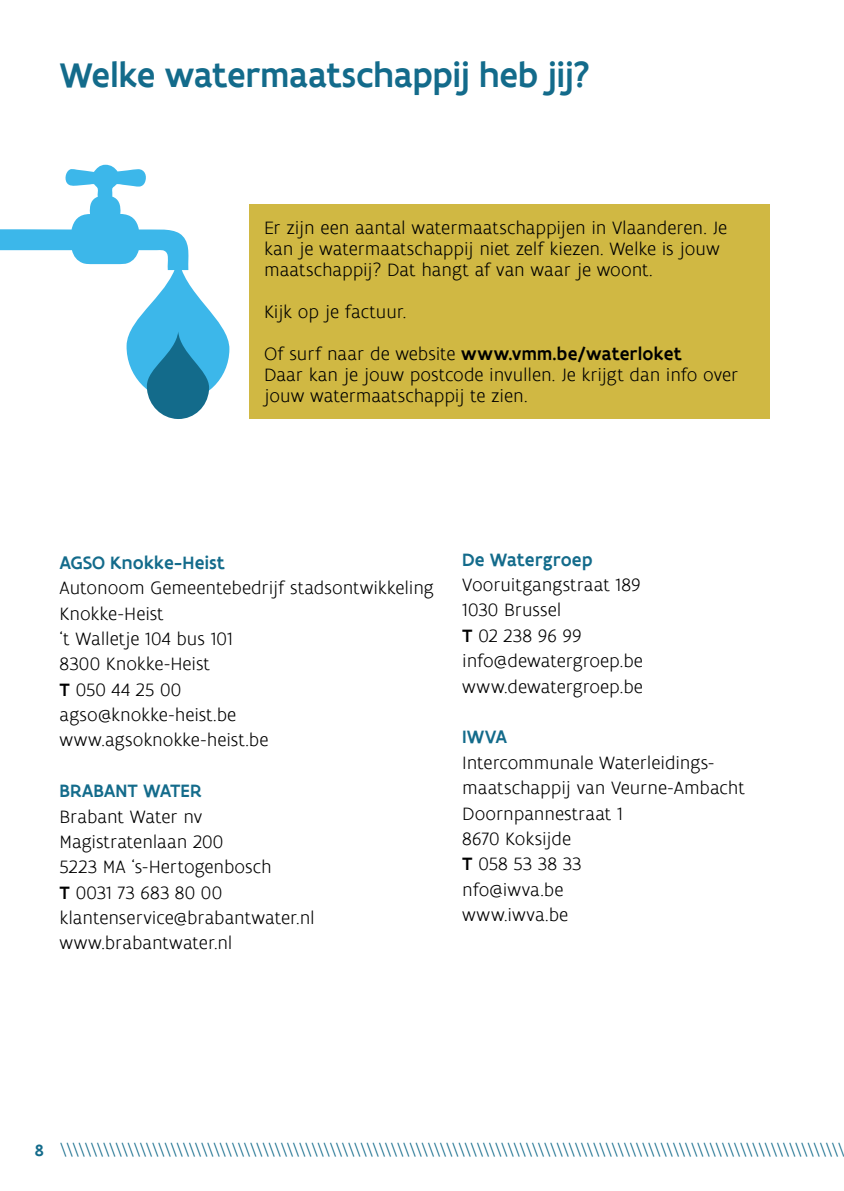
<style>
.page{position:relative;width:844px;height:1191px;background:#fff}
.page>*{position:absolute;margin:0;border:0;box-sizing:border-box;transform-origin:0 0}
.t1{font:500 36.75px "Flanders Art Sans";letter-spacing:-.005em;color:#136b8b}
.t2{font:300 19.25px/25.4px "Flanders Art Sans";letter-spacing:-.005em;color:#000}
.t3{font:500 19.25px "Flanders Art Sans";color:#136b8b}
.t4{font:300 17.5px "Flanders Art Sans";color:#136b8b}
.s1{font-weight:500}
.s2{font-weight:500;color:#136b8b}
</style>
<div class="page">
<div style="left:249px;top:205px;width:520px;height:214px;background:#d0b843"></div>
<svg style="left:0;top:165px;width:230px;height:254px"></svg>
<h2 class="t1" style="left:60px;top:52px;width:531px">Welke watermaatschappij heb jij?</h2>
<p class="t2" style="left:264px;top:218px;width:464px;line-height:21px">Er zijn een aantal watermaatschappijen in Vlaanderen. Je kan je watermaatschappij niet zelf kiezen. Welke is jouw maatschappij? Dat hangt af van waar je woont.</p>
<p class="t2" style="left:264px;top:300px;width:144px">Kijk op je factuur.</p>
<p class="t2" style="left:264px;top:344px;width:475px;line-height:21px">Of surf naar de website <span class="s1">www.vmm.be/waterloket<br></span>Daar kan je jouw postcode invullen. Je krijgt dan info over jouw watermaatschappij te zien.</p>
<p class="t2" style="left:60px;top:550px;width:375px"><span class="s2">AGSO Knokke-Heist<br></span>Autonoom Gemeentebedrijf stadsontwikkeling<br>Knokke-Heist<br>‘t Walletje 104 bus 101<br>8300 Knokke-Heist<br><span class="s1">T</span> 050 44 25 00<br>agso@knokke-heist.be www.agsoknokke-heist.be</p>
<p class="t2" style="left:60px;top:778px;width:257px"><span class="s2">BRABANT WATER<br></span>Brabant Water nv<br>Magistratenlaan 200<br>5223 MA ‘s-Hertogenbosch<br><span class="s1">T</span> 0031 73 683 80 00 klantenservice@brabantwater.nl www.brabantwater.nl</p>
<p class="t3" style="left:462px;top:547px;width:132px">De Watergroep</p>
<p class="t2" style="left:462px;top:572px;width:180px">Vooruitgangstraat 189<br>1030 Brussel<br><span class="s1">T</span> 02 238 96 99</p>
<p class="t2" style="left:462px;top:649px;width:182px">info@dewatergroep.be</p>
<p class="t2" style="left:462px;top:674px;width:182px">www.dewatergroep.be</p>
<p class="t3" style="left:462px;top:725px;width:47px">IWVA</p>
<p class="t2" style="left:462px;top:750px;width:284px">Intercommunale Waterleidings&shy;maatschappij van Veurne-Ambacht<br>Doornpannestraat 1<br>8670 Koksijde<br><span class="s1">T</span> 058 53 38 33<br>nfo@iwva.be<br>www.iwva.be</p>
<p class="t4" style="left:35px;top:1138px;width:811px"><span class="s1">8</span> \\\\\\\\\\\\\\\\\\\\\\\\\\\\\\\\\\\\\\\\\\\\\\\\\\\\\\\\\\\\\\\\\\\\\\\\\\\\\\\\\\\\\\\\\\\\\\\\\\\\\\\\\\\\\\\\\\\\\\\\\\\\\\\\</p>
</div>
